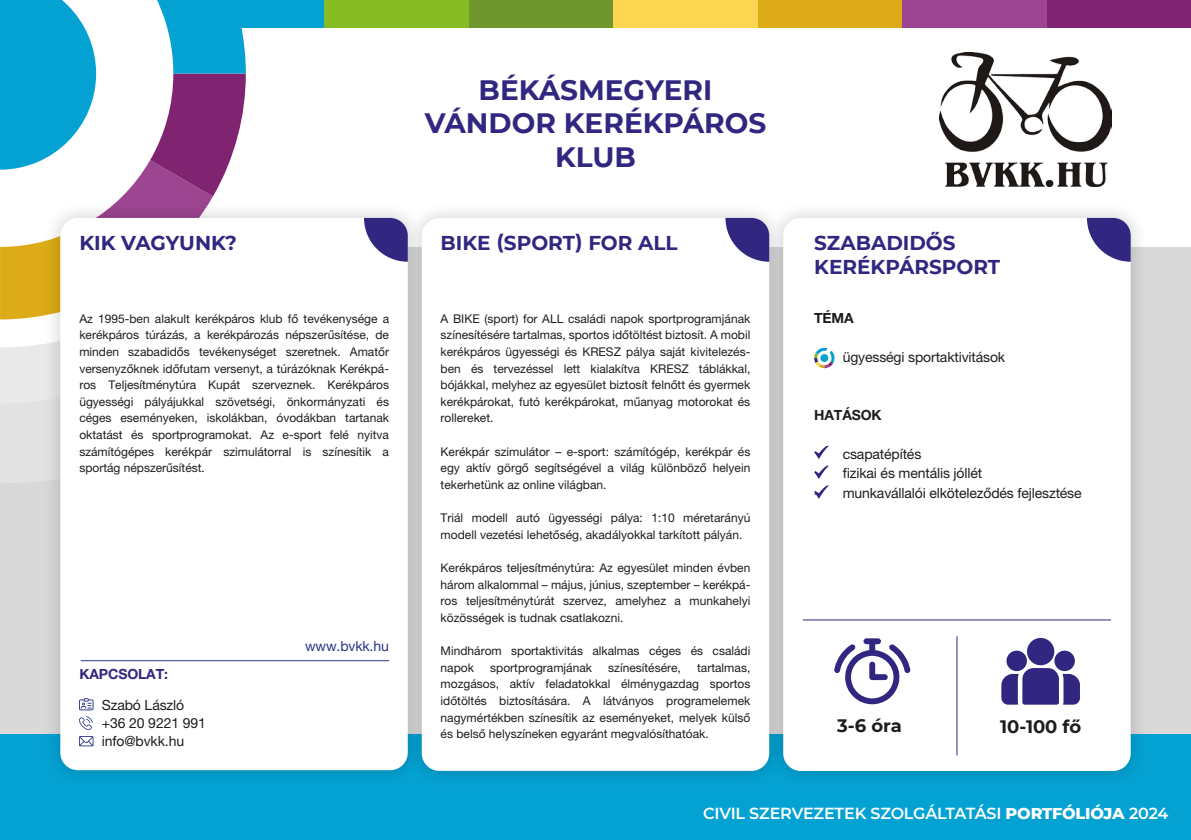
<style>
.page{position:relative;width:1191px;height:840px;background:#fff}
.page>*{position:absolute;margin:0;border:0;box-sizing:border-box;transform-origin:0 0}
.t1{font:700 28px/33.6px "Montserrat";color:#312780;text-align:center}
.t2{font:700 20px/24px "Montserrat";color:#312780}
.t3{font:700 18px "Montserrat";color:#1d1d1b}
.t4{font:600 16px "Montserrat";letter-spacing:-.01em;color:#fff}
.t5{font:14px/18px "Helvetica Neue LT Pro";letter-spacing:-.01em;color:#1d1d1b}
.t6{font:700 14px "Helvetica Neue LT Pro";letter-spacing:-.01em;color:#1d1d1b}
.t7{font:14px "Helvetica Neue LT Pro";letter-spacing:-.01em;color:#28348a}
.t8{font:700 14px "Helvetica Neue LT Pro";letter-spacing:-.01em;color:#312780}
.t9{font:12px/16.6px "Helvetica Neue LT Pro";color:#1d1d1b;text-align:justify}
.s1{font-weight:800}
</style>
<div class="page">
<div style="left:0;top:626px;width:1191px;height:213px;background:#04a2d3"></div>
<div style="left:0;top:247px;width:10px;height:486px;background:#d9d9d9"></div>
<div style="left:10px;top:247px;width:1181px;height:486px;background:#d9d9d9"></div>
<svg style="left:0;top:0;width:246px;height:404px"></svg>
<div style="left:1046px;top:0;width:145px;height:28px;background:#802371"></div>
<div style="left:902px;top:0;width:144px;height:28px;background:#9e4592"></div>
<div style="left:757px;top:0;width:145px;height:28px;background:#ddab17"></div>
<div style="left:613px;top:0;width:144px;height:28px;background:#fcd651"></div>
<div style="left:468px;top:0;width:145px;height:28px;background:#6f972d"></div>
<div style="left:324px;top:0;width:144px;height:28px;background:#88bc24"></div>
<div style="left:179px;top:0;width:145px;height:28px;background:#04a2d3"></div>
<img style="left:36px;top:194px;width:362px;height:582px">
<div style="left:60px;top:218px;width:348px;height:551px;background:#fff;border-radius:18px"></div>
<hr style="left:81px;top:660px;width:308px;height:1px;background:#28348a">
<svg style="left:364px;top:218px;width:34px;height:43px"></svg>
<img style="left:398px;top:211px;width:361px;height:566px">
<div style="left:422px;top:218px;width:347px;height:552px;background:#fff;border-radius:18px"></div>
<svg style="left:725px;top:218px;width:34px;height:43px"></svg>
<img style="left:759px;top:211px;width:396px;height:566px">
<div style="left:783px;top:218px;width:347px;height:552px;background:#fff;border-radius:18px"></div>
<div style="left:1027px;top:637px;width:27px;height:28px;background:#312780;border-radius:50%"></div>
<svg style="left:1001px;top:667px;width:79px;height:37px"></svg>
<div style="left:1006px;top:650px;width:21px;height:20px;background:#312780;border-radius:50%"></div>
<div style="left:1054px;top:650px;width:20px;height:20px;background:#312780;border-radius:50%"></div>
<svg style="left:834px;top:638px;width:76px;height:66px"></svg>
<svg style="left:814px;top:445px;width:15px;height:14px"></svg>
<svg style="left:814px;top:465px;width:15px;height:13px"></svg>
<svg style="left:814px;top:485px;width:15px;height:13px"></svg>
<hr style="left:803px;top:619px;width:308px;height:1px;background:#312780">
<hr style="left:956px;top:636px;width:1px;height:119px;background:#312780">
<svg style="left:1087px;top:218px;width:43px;height:43px"></svg>
<svg style="left:814px;top:347px;width:21px;height:21px"></svg>
<svg style="left:79px;top:716px;width:14px;height:13px"></svg>
<svg style="left:79px;top:698px;width:14px;height:12px"></svg>
<svg style="left:79px;top:736px;width:14px;height:10px"></svg>
<img style="left:939px;top:52px;width:172px;height:134px">
<h1 class="t1" style="left:425px;top:72px;width:343px">BÉKÁSMEGYERI<br>VÁNDOR KERÉKPÁROS<br>KLUB</h1>
<h2 class="t2" style="left:79px;top:230px;width:159px">KIK VAGYUNK?</h2>
<h2 class="t2" style="left:440px;top:230px;width:238px">BIKE (SPORT) FOR ALL</h2>
<p class="t9" style="left:79px;top:310px;width:311px">Az 1995-ben alakult kerékpáros klub fő tevékenysége a kerékpáros túrázás, a kerékpározás népszerűsítése, de minden szabadidős tevékenységet szeretnek. Amatőr versenyzőknek időfutam versenyt, a túrázóknak Kerékpá&shy;ros Teljesítménytúra Kupát szerveznek. Kerékpáros ügyességi pályájukkal szövetségi, önkormányzati és céges eseményeken, iskolákban, óvodákban tartanak oktatást és sportprogramokat. Az e-sport felé nyitva számítógépes kerékpár szimulátorral is színesítik a sportág népszerűsítést.</p>
<p class="t8" style="left:79px;top:664px;width:90px">KAPCSOLAT:</p>
<p class="t5" style="left:102px;top:695px;width:106px">Szabó László +36 20 9221 991 info@bvkk.hu</p>
<p class="t7" style="left:305px;top:637px;width:85px">www.bvkk.hu</p>
<p class="t9" style="left:440px;top:310px;width:311px">A BIKE (sport) for ALL családi napok sportprogramjának színesítésére tartalmas, sportos időtöltést biztosít. A mobil kerékpáros ügyességi és KRESZ pálya saját kivitelezés&shy;ben és tervezéssel lett kialakítva KRESZ táblákkal, bójákkal, melyhez az egyesület biztosít felnőtt és gyermek kerékpárokat, futó kerékpárokat, műanyag motorokat és rollereket.</p>
<p class="t9" style="left:440px;top:442px;width:311px">Kerékpár szimulátor – e-sport: számítógép, kerékpár és egy aktív görgő segítségével a világ különböző helyein tekerhetünk az online világban.</p>
<p class="t9" style="left:440px;top:509px;width:311px">Triál modell autó ügyességi pálya: 1:10 méretarányú modell vezetési lehetőség, akadályokkal tarkított pályán.</p>
<p class="t9" style="left:440px;top:559px;width:311px">Kerékpáros teljesítménytúra: Az egyesület minden évben három alkalommal – május, június, szeptember – kerékpá&shy;ros teljesítménytúrát szervez, amelyhez a munkahelyi közösségek is tudnak csatlakozni.</p>
<p class="t9" style="left:440px;top:642px;width:311px">Mindhárom sportaktivitás alkalmas céges és családi napok</p>
<p class="t9" style="left:490px;top:658px;width:103px">sportprogramjának</p>
<p class="t9" style="left:608px;top:658px;width:74px">színesítésére,</p>
<p class="t9" style="left:440px;top:658px;width:311px;text-indent:256px">tartalmas, mozgásos, aktív feladatokkal élménygazdag sportos időtöltés biztosítására. A látványos programelemek nagymértékben színesítik az eseményeket, melyek külső és belső helyszíneken egyaránt megvalósíthatóak.</p>
<h2 class="t2" style="left:814px;top:230px;width:188px">SZABADIDŐS<br>KERÉKPÁRSPORT</h2>
<p class="t6" style="left:814px;top:309px;width:41px">TÉMA</p>
<p class="t5" style="left:842px;top:347px;width:164px">ügyességi sportaktivitások</p>
<p class="t6" style="left:814px;top:406px;width:69px">HATÁSOK</p>
<p class="t5" style="left:842px;top:443px;width:141px;line-height:19.4px">csapatépítés<br>fizikai és mentális jóllét</p>
<p class="t5" style="left:814px;top:483px;width:269px">- munkavállalói elköteleződés fejlesztése</p>
<h3 class="t3" style="left:837px;top:712px;width:66px">3-6 óra</h3>
<h3 class="t3" style="left:1000px;top:712px;width:83px">10-100 fő</h3>
<h3 class="t4" style="left:703px;top:801px;width:467px">CIVIL SZERVEZETEK SZOLGÁLTATÁSI <span class="s1">PORTFÓLIÓJA</span> 2024</h3>
</div>
